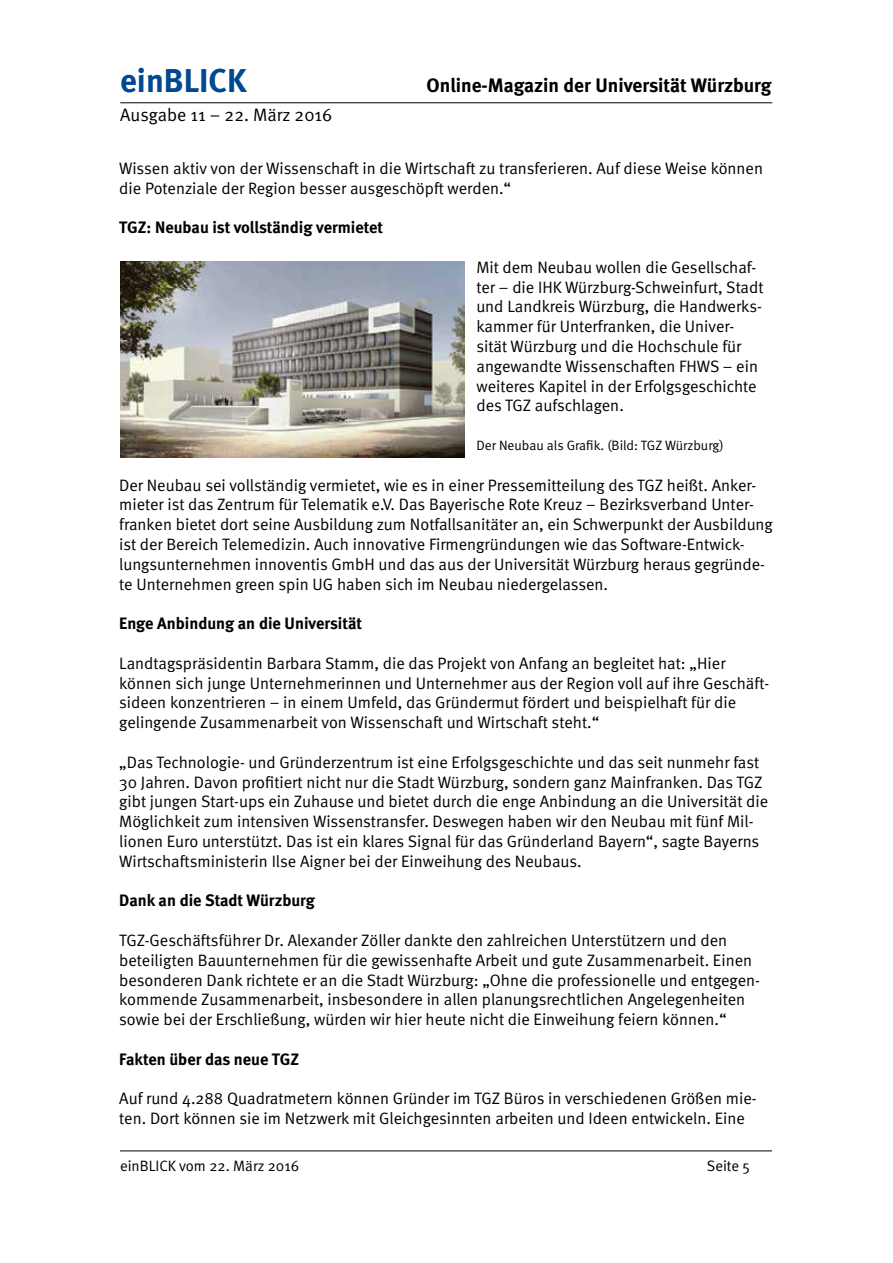
<style>
.page{position:relative;width:893px;height:1263px;background:#fff}
.page>*{position:absolute;margin:0;border:0;box-sizing:border-box;transform-origin:0 0}
.t1{font:700 33px "Meta";color:#004990}
.t2{font:700 19.5px "Meta";color:#000}
.t3{font:18px "Meta Normal";color:#000}
.t4{font:16.5px/19.8px "Meta Normal";color:#000}
.t5{font:700 16.5px "Meta";color:#000}
.t6{font:15px "Meta Normal";color:#000}
.t7{font:13.5px "Meta Normal";color:#000}
</style>
<div class="page">
<hr style="left:120px;top:102px;width:652px;height:1px;background:#000">
<hr style="left:120px;top:1150px;width:652px;height:1px;background:#000">
<img style="left:120px;top:262px;width:344px;height:195px">
<h1 class="t1" style="left:120px;top:61px;width:128px">einBLICK</h1>
<p class="t2" style="left:427px;top:74px;width:346px">Online-Magazin der Universität Würzburg</p>
<p class="t3" style="left:120px;top:105px;width:214px">Ausgabe 11 – 22. März 2016</p>
<p class="t4" style="left:119px;top:158px;width:645px">Wissen aktiv von der Wissenschaft in die Wirtschaft zu transferieren. Auf diese Weise können die Potenziale der Region besser ausgeschöpft werden.“</p>
<p class="t5" style="left:119px;top:218px;width:265px">TGZ: Neubau ist vollständig vermietet</p>
<p class="t4" style="left:476px;top:257px;width:289px">Mit dem Neubau wollen die Gesellschaf&shy;ter – die IHK Würzburg-Schweinfurt, Stadt und Landkreis Würzburg, die Handwerks&shy;kammer für Unterfranken, die Univer&shy;sität Würzburg und die Hochschule für angewandte Wissenschaften FHWS – ein weiteres Kapitel in der Erfolgsgeschichte des TGZ aufschlagen.</p>
<p class="t7" style="left:476px;top:438px;width:249px">Der Neubau als Grafik. (Bild: TGZ Würzburg)</p>
<p class="t4" style="left:119px;top:475px;width:655px">Der Neubau sei vollständig vermietet, wie es in einer Pressemitteilung des TGZ heißt. Anker&shy;mieter ist das Zentrum für Telematik e.V. Das Bayerische Rote Kreuz – Bezirksverband Unter&shy;franken bietet dort seine Ausbildung zum Notfallsanitäter an, ein Schwerpunkt der Ausbildung ist der Bereich Telemedizin. Auch innovative Firmengründungen wie das Software-Entwick&shy;lungsunternehmen innoventis GmbH und das aus der Universität Würzburg heraus gegründe&shy;te Unternehmen green spin UG haben sich im Neubau niedergelassen.</p>
<p class="t5" style="left:119px;top:614px;width:244px">Enge Anbindung an die Universität</p>
<p class="t4" style="left:119px;top:653px;width:651px">Landtagspräsidentin Barbara Stamm, die das Projekt von Anfang an begleitet hat: „Hier können sich junge Unternehmerinnen und Unternehmer aus der Region voll auf ihre Geschäft&shy;sideen konzentrieren – in einem Umfeld, das Gründermut fördert und beispielhaft für die gelingende Zusammenarbeit von Wissenschaft und Wirtschaft steht.“</p>
<p class="t4" style="left:119px;top:752px;width:650px">„Das Technologie- und Gründerzentrum ist eine Erfolgsgeschichte und das seit nunmehr fast 30 Jahren. Davon profitiert nicht nur die Stadt Würzburg, sondern ganz Mainfranken. Das TGZ gibt jungen Start-ups ein Zuhause und bietet durch die enge Anbindung an die Universität die Möglichkeit zum intensiven Wissenstransfer. Deswegen haben wir den Neubau mit fünf Mil&shy;lionen Euro unterstützt. Das ist ein klares Signal für das Gründerland Bayern“, sagte Bayerns Wirtschaftsministerin Ilse Aigner bei der Einweihung des Neubaus.</p>
<p class="t5" style="left:119px;top:891px;width:197px">Dank an die Stadt Würzburg</p>
<p class="t4" style="left:119px;top:930px;width:642px">TGZ-Geschäftsführer Dr. Alexander Zöller dankte den zahlreichen Unterstützern und den beteiligten Bauunternehmen für die gewissenhafte Arbeit und gute Zusammenarbeit. Einen besonderen Dank richtete er an die Stadt Würzburg: „Ohne die professionelle und entgegen&shy;kommende Zusammenarbeit, insbesondere in allen planungsrechtlichen Angelegenheiten sowie bei der Erschließung, würden wir hier heute nicht die Einweihung feiern können.“</p>
<p class="t5" style="left:119px;top:1049px;width:181px">Fakten über das neue TGZ</p>
<p class="t4" style="left:119px;top:1088px;width:639px">Auf rund 4.288 Quadratmetern können Gründer im TGZ Büros in verschiedenen Größen mie&shy;ten. Dort können sie im Netzwerk mit Gleichgesinnten arbeiten und Ideen entwickeln. Eine</p>
<p class="t6" style="left:120px;top:1157px;width:181px">einBLICK vom 22. März 2016</p>
<p class="t6" style="left:707px;top:1157px;width:45px">Seite 5</p>
</div>
